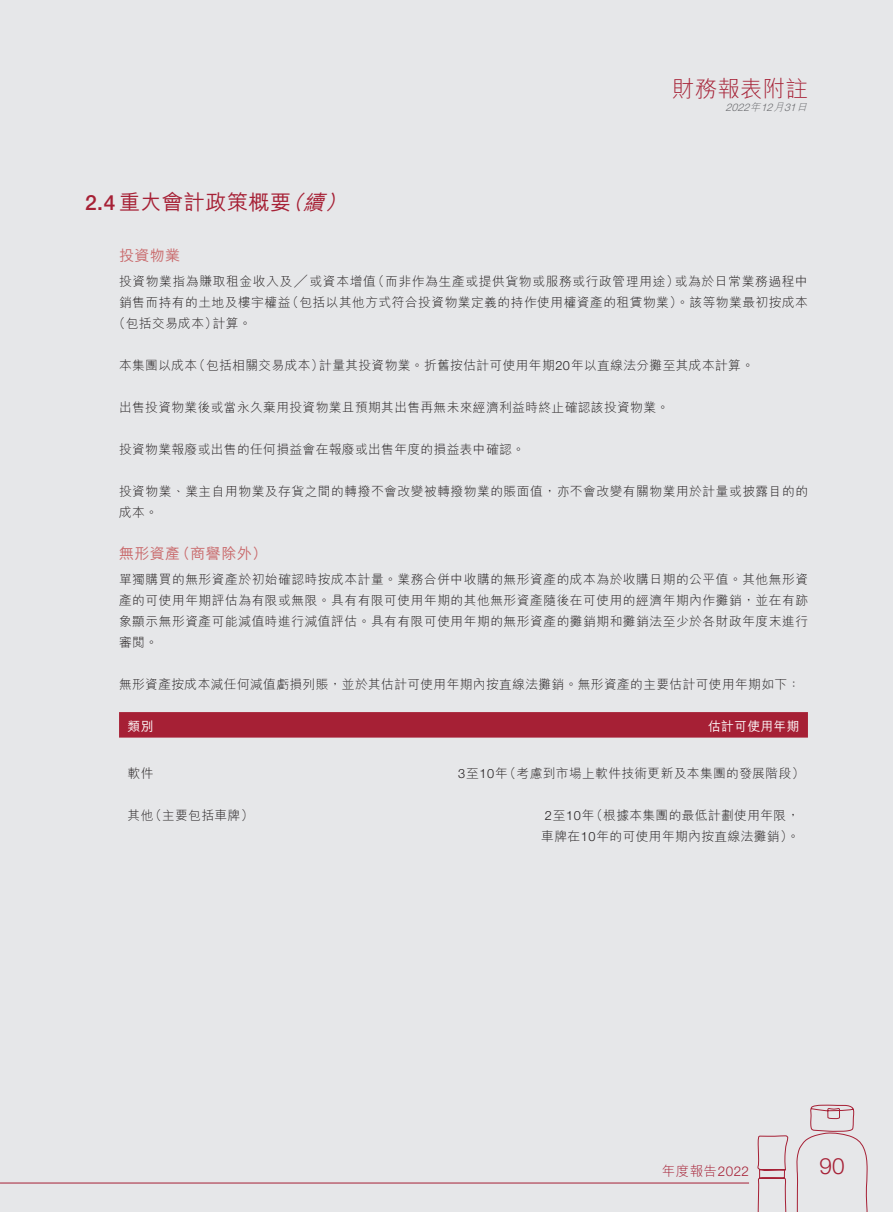
<style>
.page{position:relative;width:893px;height:1212px;background:#e6e7e9}
.page>*{position:absolute;margin:0;border:0;box-sizing:border-box;transform-origin:0 0}
.t1{font:300 22.5px "M Hei HK";letter-spacing:.01em;color:#a62035}
.t2{font:300 22.5px "Helvetica Neue LT Std";color:#a62035}
.t3{font:500 21px "M Hei HK";letter-spacing:.03em;color:#a62035}
.t4{font:italic 500 21px "M Hei HK";color:#a62035}
.t5{font:500 15px "M Hei HK";letter-spacing:.03em;color:#c96a6c}
.t6{font:300 13.5px "M Hei HK";color:#a62035}
.t7{font:300 12.75px/21px "M Hei HK";letter-spacing:.03em;color:#231f20}
.t8{font:300 12.75px "M Hei HK";letter-spacing:.05em;color:#231f20}
.t9{font:300 12.75px "Helvetica Neue LT Std";color:#231f20}
.t10{font:500 12.75px "M Hei HK";letter-spacing:.03em;color:#fff}
.t11{font:italic 300 10.5px "Helvetica Neue LT Std";color:#6c6d70}
.t12{font:italic 300 10.5px "M Hei HK";color:#6c6d70}
.s1{font-family:"Helvetica Neue LT Std"}
.s2{font-family:"M Hei HK"}
</style>
<div class="page">
<svg style="left:797px;top:1104px;width:71px;height:108px"></svg>
<svg style="left:757px;top:1135px;width:31px;height:77px"></svg>
<hr style="left:0;top:1182px;width:749px;height:1px;background:#a62035">
<div style="left:119px;top:712px;width:689px;height:25px;background:#a62035"></div>
<h2 class="t3" style="left:85px;top:187px;width:208px"><span class="s1">2.4</span>重大會計政策概要</h2>
<p class="t5" style="left:119px;top:244px;width:63px">投資物業</p>
<h2 class="t4" style="left:282px;top:187px;width:30px">（</h2>
<h2 class="t4" style="left:325px;top:187px;width:30px">(</h2>
<h2 class="t4" style="left:303px;top:187px;width:30px">續</h2>
<h1 class="t1" style="left:672px;top:77px;width:137px">財務報表附註</h1>
<p class="t12" style="left:796px;top:102px;width:15px">日</p>
<p class="t12" style="left:750px;top:102px;width:15px">年</p>
<p class="t12" style="left:773px;top:102px;width:15px">月</p>
<p class="t11" style="left:726px;top:101px;width:28px">2022</p>
<p class="t11" style="left:761px;top:101px;width:17px">12</p>
<p class="t11" style="left:784px;top:101px;width:17px">31</p>
<p class="t7" style="left:286px;top:271px;width:523px;text-indent:-167px">投資物業指為賺取租金收入及╱ 或資本增值<br>（包括以其他方式符合投資物業定義的持作使用權資產的租賃物業）。該等物業最初按成本</p>
<p class="t8" style="left:372px;top:275px;width:309px">（而非作為生產或提供貨物或服務或行政管理用途）</p>
<p class="t8" style="left:675px;top:275px;width:135px">或為於日常業務過程中</p>
<p class="t7" style="left:213px;top:292px;width:79px;text-indent:-94px">銷售而持有的土地及樓宇權益計算。</p>
<p class="t7" style="left:113px;top:313px;width:106px">（包括交易成本）</p>
<p class="t7" style="left:193px;top:355px;width:132px">（包括相關交易成本）</p>
<p class="t7" style="left:319px;top:355px;width:436px">計量其投資物業。折舊按估計可使用年期<span class="s1">20</span>年以直線法分攤至其成本計算。</p>
<p class="t7" style="left:119px;top:355px;width:80px">本集團以成本</p>
<p class="t7" style="left:119px;top:397px;width:552px">出售投資物業後或當永久棄用投資物業且預期其出售再無未來經濟利益時終止確認該投資物業。</p>
<p class="t7" style="left:119px;top:439px;width:407px">投資物業報廢或出售的任何損益會在報廢或出售年度的損益表中確認。</p>
<p class="t7" style="left:119px;top:481px;width:691px">投資物業、業主自用物業及存貨之間的轉撥不會改變被轉撥物業的賬面值，亦不會改變有關物業用於計量或披露目的的成本。</p>
<p class="t5" style="left:175px;top:543px;width:94px">（商譽除外(</p>
<p class="t5" style="left:119px;top:543px;width:63px">無形資產</p>
<p class="t7" style="left:119px;top:569px;width:691px;text-align:justify">單獨購買的無形資產於初始確認時按成本計量。業務合併中收購的無形資產的成本為於收購日期的公平值。其他無形資產的可使用年期評估為有限或無限。具有有限可使用年期的其他無形資產隨後在可使用的經濟年期內作攤銷，並在有跡象顯示無形資產可能減值時進行減值評估。具有有限可使用年期的無形資產的攤銷期和攤銷法至少於各財政年度末進行審閱。</p>
<p class="t7" style="left:119px;top:674px;width:683px">無形資產按成本減任何減值虧損列賬，並於其估計可使用年期內按直線法攤銷。無形資產的主要估計可使用年期如下：</p>
<p class="t10" style="left:708px;top:717px;width:93px">估計可使用年期</p>
<p class="t10" style="left:128px;top:717px;width:27px">類別</p>
<p class="t7" style="left:128px;top:763px;width:27px">軟件</p>
<p class="t7" style="left:503px;top:763px;width:303px">（考慮到市場上軟件技術更新及本集團的發展階段(</p>
<p class="t9" style="left:458px;top:766px;width:51px">3<span class="s2">至</span>10<span class="s2">年</span></p>
<p class="t7" style="left:149px;top:805px;width:106px">（主要包括車牌）</p>
<p class="t7" style="left:128px;top:805px;width:27px">其他</p>
<p class="t7" style="left:590px;top:805px;width:211px">（根據本集團的最低計劃使用年限，</p>
<p class="t9" style="left:545px;top:808px;width:51px">2<span class="s2">至</span>10<span class="s2">年</span></p>
<p class="t7" style="left:541px;top:826px;width:260px">車牌在<span class="s1">10</span>年的可使用年期內按直線法攤銷。(</p>
<p class="t6" style="left:662px;top:1164px;width:89px">年度報告<span class="s1">2022</span></p>
<h1 class="t2" style="left:819px;top:1152px;width:27px">90</h1>
</div>
